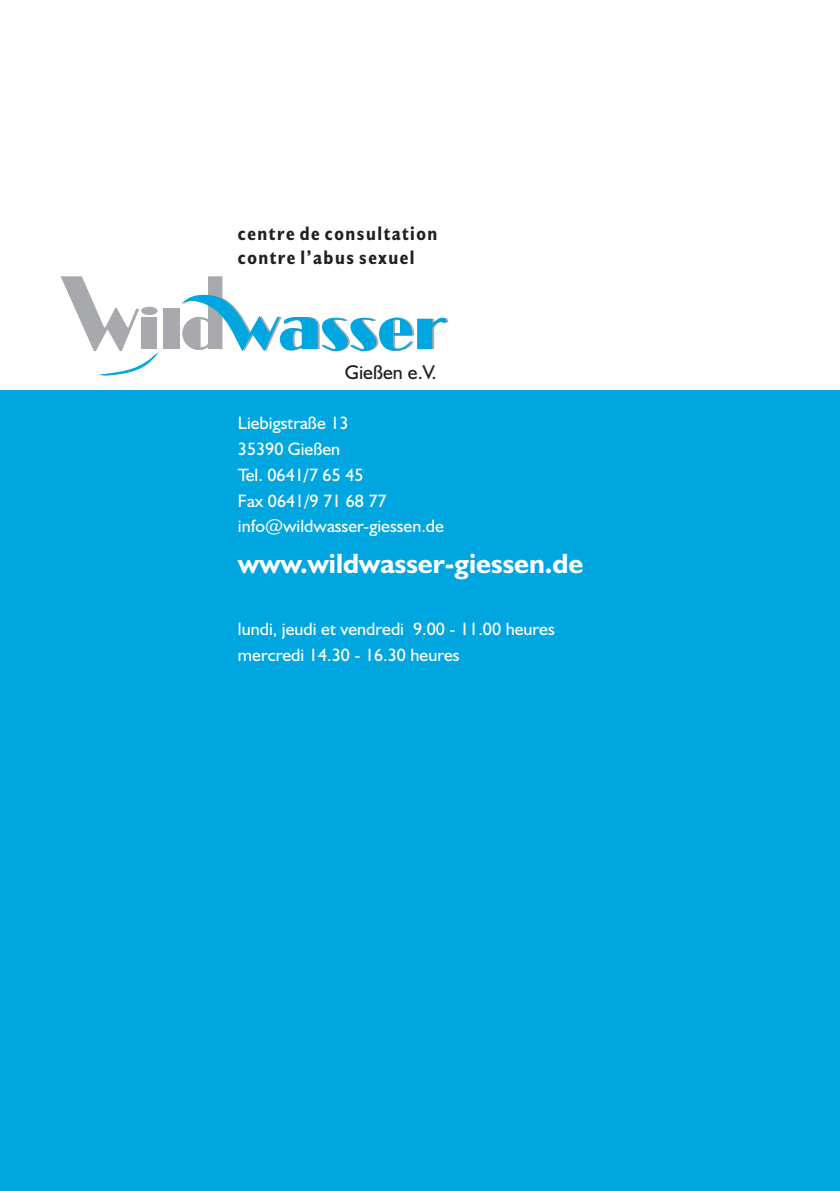
<style>
.page{position:relative;width:840px;height:1191px;background:#fff}
.page>*{position:absolute;margin:0;border:0;box-sizing:border-box;transform-origin:0 0}
.t1{font:700 28px "Humanist 521 BT";color:#fff}
.t2{font:20px "Humanist 521 BT";color:#231f20}
.t3{font:700 condensed 19.8px/23.6px "Humanist 521 BT";letter-spacing:.075em;color:#231f20}
.t4{font:18px/25.8px "Humanist 521 BT";color:#fff}
</style>
<div class="page">
<div style="left:0;top:390px;width:839px;height:801px;background:#00a6e0"></div>
<div style="left:163px;top:309px;width:16px;height:40px;background:#a8a9ad"></div>
<svg style="left:61px;top:276px;width:98px;height:100px"></svg>
<svg style="left:181px;top:276px;width:268px;height:76px"></svg>
<p class="t3" style="left:238px;top:223px;width:201px">centre de consultation contre l’abus sexuel</p>
<p class="t2" style="left:345px;top:364px;width:93px">Gießen e.V.</p>
<p class="t4" style="left:238px;top:412px;width:207px">Liebigstraße 13<br>35390 Gießen<br>Tel. 0641/7 65 45<br>Fax 0641/9 71 68 77 info@wildwasser-giessen.de</p>
<h1 class="t1" style="left:238px;top:552px;width:346px">www.wildwasser-giessen.de</h1>
<p class="t4" style="left:238px;top:618px;width:318px">lundi, jeudi et vendredi 9.00 - 11.00 heures mercredi 14.30 - 16.30 heures</p>
</div>
